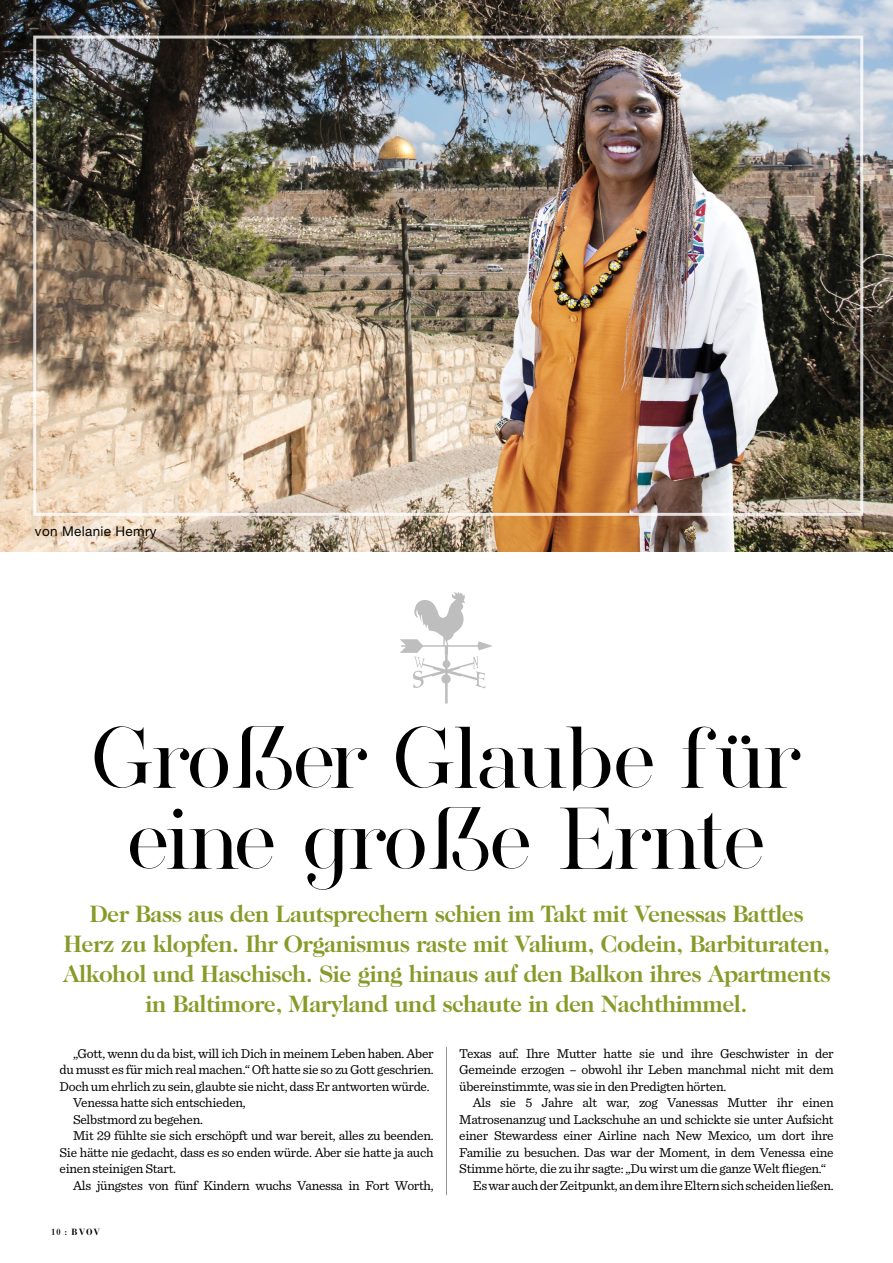
<style>
.page{position:relative;width:893px;height:1263px;background:#fff}
.page>*{position:absolute;margin:0;border:0;box-sizing:border-box;transform-origin:0 0}
.t1{font:76.5px/81px "Silver South Serif";letter-spacing:-.02em;color:#000;text-align:center}
.t2{font:700 24px/30px "Caslon 224 Std";letter-spacing:-.02em;color:#889a29;text-align:center}
.t3{font:13.5px/16.5px "Sentinel";letter-spacing:-.02em;color:#000;text-align:justify}
.t4{font:13.5px "Helvetica Neue LT Std";letter-spacing:.025em;color:#020203}
.t5{font:700 9px "Bauer Bodoni Std";letter-spacing:.125em;color:#000;scale:.83 1}
</style>
<div class="page">
<img style="left:0;top:0;width:893px;height:551px">
<hr style="left:446px;top:1047px;width:1px;height:148px;background:#979696">
<div style="left:33px;top:36px;width:830px;height:480px;border:3px solid #fff"></div>
<svg style="left:400px;top:592px;width:92px;height:111px"></svg>
<p class="t4" style="left:35px;top:523px;width:123px">von Melanie Hemry</p>
<h1 class="t1" style="left:91px;top:719px;width:712px">Großer Glaube für eine große Ernte</h1>
<p class="t2" style="left:63px;top:898px;width:769px">Der Bass aus den Lautsprechern schien im Takt mit Venessas Battles Herz zu klopfen. Ihr Organismus raste mit Valium, Codein, Barbituraten, Alkohol und Haschisch. Sie ging hinaus auf den Balkon ihres Apartments in Baltimore, Maryland und schaute in den Nachthimmel.</p>
<p class="t3" style="left:73px;top:1044px;width:362px">„Gott, wenn du da bist, will ich Dich in meinem Leben haben. Aber</p>
<p class="t3" style="left:60px;top:1060px;width:376px">du musst es für mich real machen.“ Oft hatte sie so zu Gott geschrien.</p>
<p class="t3" style="left:60px;top:1077px;width:372px">Doch um ehrlich zu sein, glaubte sie nicht, dass Er antworten würde.</p>
<p class="t3" style="left:73px;top:1093px;width:174px">Venessa hatte sich entschieden,</p>
<p class="t3" style="left:73px;top:1110px;width:131px">Selbstmord zu begehen.</p>
<p class="t3" style="left:73px;top:1126px;width:362px">Mit 29 fühlte sie sich erschöpft und war bereit, alles zu beenden.</p>
<p class="t3" style="left:60px;top:1143px;width:376px">Sie hätte nie gedacht, dass es so enden würde. Aber sie hatte ja auch</p>
<p class="t3" style="left:60px;top:1159px;width:118px">einen steinigen Start.</p>
<p class="t3" style="left:73px;top:1176px;width:362px">Als jüngstes von fünf Kindern wuchs Vanessa in Fort Worth,</p>
<p class="t5" style="left:51px;top:1226px;width:60px">10 : BVOV</p>
<p class="t3" style="left:459px;top:1044px;width:376px">Texas auf. Ihre Mutter hatte sie und ihre Geschwister in der Gemeinde erzogen – obwohl ihr Leben manchmal nicht mit dem übereinstimmte, was sie in den Predigten hörten.</p>
<p class="t3" style="left:473px;top:1093px;width:362px">Als sie 5 Jahre alt war, zog Vanessas Mutter ihr einen</p>
<p class="t3" style="left:459px;top:1110px;width:376px">Matrosenanzug und Lackschuhe an und schickte sie unter Aufsicht</p>
<p class="t3" style="left:459px;top:1126px;width:376px">einer Stewardess einer Airline nach New Mexico, um dort ihre</p>
<p class="t3" style="left:459px;top:1143px;width:376px">Familie zu besuchen. Das war der Moment, in dem Venessa eine</p>
<p class="t3" style="left:459px;top:1159px;width:368px">Stimme hörte, die zu ihr sagte: „Du wirst um die ganze Welt fliegen.“</p>
<p class="t3" style="left:473px;top:1176px;width:362px">Es war auch der Zeitpunkt, an dem ihre Eltern sich scheiden ließen.</p>
</div>
